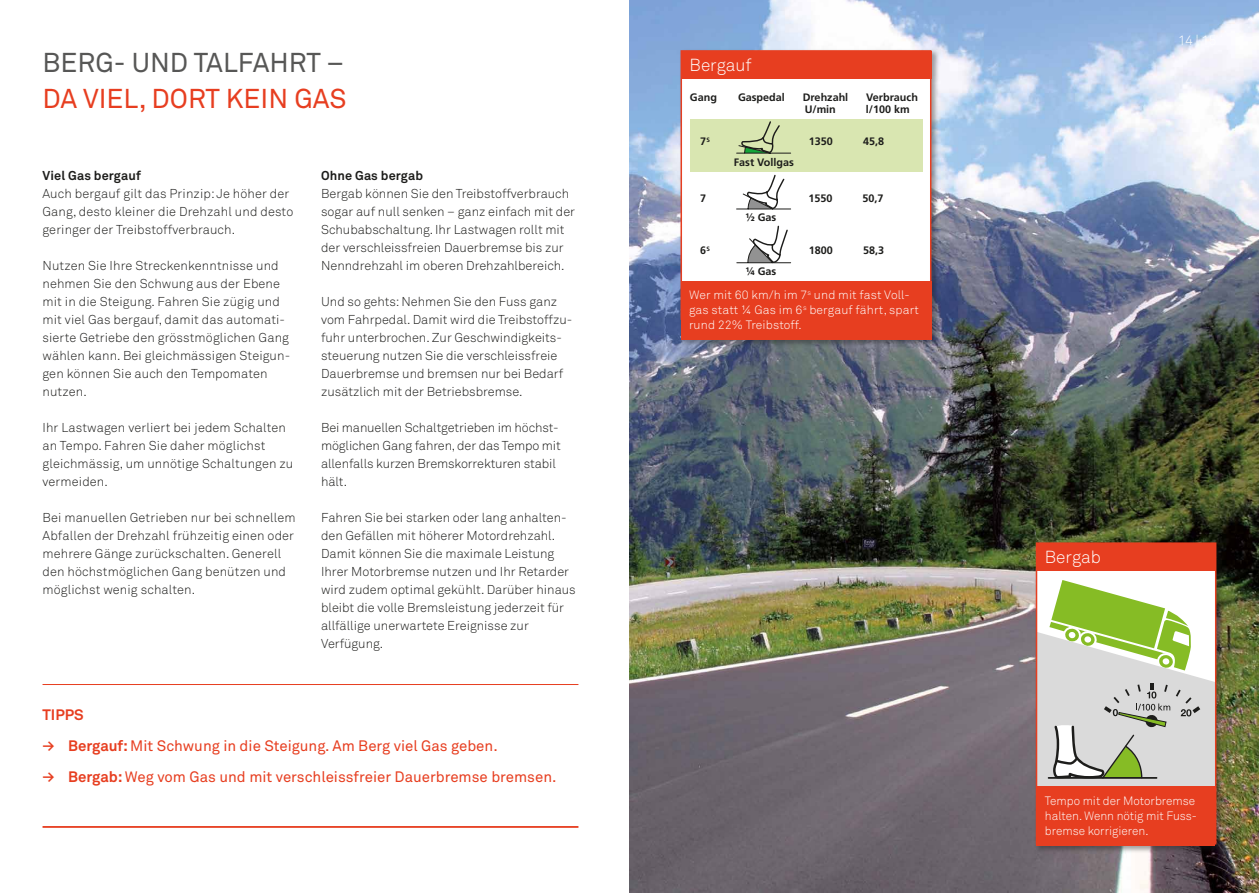
<style>
.page{position:relative;width:1259px;height:893px;background:#fff}
.page>*{position:absolute;margin:0;border:0;box-sizing:border-box;transform-origin:0 0}
.t1{font:27px "Akkurat";color:#e73e20}
.t2{font:27px "Akkurat";color:#575756}
.t3{font:300 17.25px "Akkurat";color:#fff}
.t4{font:15px/31px "Akkurat";color:#e73e20}
.t5{font:300 13.5px "Akkurat";color:#fff}
.t6{font:300 12.75px/18px "Akkurat";color:#1d1d1b}
.t7{font:700 12.75px "Akkurat";letter-spacing:.01em;color:#1d1d1b}
.t8{font:300 12px/15px "Akkurat";color:#fff}
.t9{font:700 10.8px "Frutiger";color:#1d1d1b}
.s1{font-weight:700}
</style>
<div class="page">
<img style="left:629px;top:0;width:630px;height:893px">
<hr style="left:43px;top:684px;width:535px;height:1px;background:#e73e20">
<hr style="left:43px;top:826px;width:535px;height:2px;background:#e73e20">
<div style="left:1034px;top:541px;width:190px;height:312px;background:#1d1d1b;opacity:.4"></div>
<div style="left:1036px;top:571px;width:179px;height:227px;background:#fff"></div>
<svg style="left:1038px;top:580px;width:175px;height:206px"></svg>
<div style="left:1036px;top:543px;width:179px;height:28px;background:#e73e20"></div>
<div style="left:1035px;top:542px;width:181px;height:302px;border:2px solid #e73e20"></div>
<div style="left:1036px;top:786px;width:179px;height:60px;background:#e73e20"></div>
<div style="left:679px;top:48px;width:260px;height:300px;background:#1d1d1b;opacity:.4"></div>
<div style="left:681px;top:58px;width:250px;height:255px;background:#fff"></div>
<div style="left:681px;top:51px;width:251px;height:27px;background:#e73e20"></div>
<div style="left:680px;top:50px;width:251px;height:270px;border:2px solid #e73e20"></div>
<div style="left:690px;top:119px;width:232px;height:53px;background:#d9e6b1"></div>
<svg style="left:736px;top:121px;width:55px;height:33px"></svg>
<svg style="left:736px;top:174px;width:55px;height:36px"></svg>
<svg style="left:736px;top:225px;width:55px;height:39px"></svg>
<div style="left:680px;top:281px;width:251px;height:59px;background:#e73e20"></div>
<h1 class="t2" style="left:43px;top:47px;width:303px">BERG- UND TALFAHRT –</h1>
<h1 class="t1" style="left:43px;top:83px;width:305px">DA VIEL, DORT KEIN GAS</h1>
<p class="t7" style="left:43px;top:167px;width:100px">Viel Gas bergauf</p>
<p class="t6" style="left:43px;top:185px;width:252px">Auch bergauf gilt das Prinzip: Je höher der<br>Gang, desto kleiner die Drehzahl und desto geringer der Treibstoffverbrauch.</p>
<p class="t6" style="left:43px;top:257px;width:249px">Nutzen Sie Ihre Streckenkenntnisse und nehmen Sie den Schwung aus der Ebene mit in die Steigung. Fahren Sie zügig und mit viel Gas bergauf, damit das automati&shy;sierte Getriebe den grösstmöglichen Gang wählen kann. Bei gleichmässigen Steigun&shy;gen können Sie auch den Tempomaten nutzen.</p>
<p class="t6" style="left:43px;top:419px;width:252px">Ihr Lastwagen verliert bei jedem Schalten an Tempo. Fahren Sie daher möglichst gleichmässig, um unnötige Schaltungen zu vermeiden.</p>
<p class="t6" style="left:43px;top:509px;width:254px">Bei manuellen Getrieben nur bei schnellem Abfallen der Drehzahl frühzeitig einen oder mehrere Gänge zurückschalten. Generell den höchstmöglichen Gang benützen und möglichst wenig schalten.</p>
<p class="t7" style="left:321px;top:168px;width:103px">Ohne Gas bergab</p>
<p class="t6" style="left:321px;top:185px;width:255px">Bergab können Sie den Treibstoffverbrauch sogar auf null senken – ganz einfach mit der Schubabschaltung. Ihr Lastwagen rollt mit der verschleissfreien Dauerbremse bis zur Nenndrehzahl im oberen Drehzahlbereich.</p>
<p class="t6" style="left:321px;top:293px;width:253px">Und so gehts: Nehmen Sie den Fuss ganz vom Fahrpedal. Damit wird die Treibstoffzu&shy;fuhr unterbrochen. Zur Geschwindigkeits&shy;steuerung nutzen Sie die verschleissfreie Dauerbremse und bremsen nur bei Bedarf zusätzlich mit der Betriebsbremse.</p>
<p class="t6" style="left:321px;top:419px;width:241px">Bei manuellen Schaltgetrieben im höchst&shy;möglichen Gang fahren, der das Tempo mit allenfalls kurzen Bremskorrekturen stabil hält.</p>
<p class="t6" style="left:321px;top:509px;width:256px">Fahren Sie bei starken oder lang anhalten&shy;den Gefällen mit höherer Motordrehzahl.<br>Damit können Sie die maximale Leistung Ihrer Motorbremse nutzen und Ihr Retarder wird zudem optimal gekühlt. Darüber hinaus bleibt die volle Bremsleistung jederzeit für allfällige unerwartete Ereignisse zur Verfügung.</p>
<p class="t4" style="left:43px;top:700px;width:515px"><span class="s1">TIPPS<br>≥ Bergauf:</span> Mit Schwung in die Steigung. Am Berg viel Gas geben.<br><span class="s1">≥ Bergab:</span> Weg vom Gas und mit verschleissfreier Dauerbremse bremsen.</p>
<h2 class="t3" style="left:689px;top:55px;width:63px">Bergauf</h2>
<p class="t9" style="left:690px;top:90px;width:28px">Gang</p>
<p class="t9" style="left:738px;top:90px;width:48px">Gaspedal</p>
<p class="t9" style="left:803px;top:90px;width:47px">Drehzahl</p>
<p class="t9" style="left:866px;top:90px;width:53px">Verbrauch</p>
<p class="t9" style="left:804px;top:103px;width:33px">U/min</p>
<p class="t9" style="left:866px;top:103px;width:45px">l/100 km</p>
<p class="t9" style="left:700px;top:135px;width:11px">7<sup>S</sup></p>
<p class="t9" style="left:809px;top:135px;width:26px">1350</p>
<p class="t9" style="left:863px;top:135px;width:23px">45,8</p>
<p class="t9" style="left:734px;top:155px;width:62px">Fast Vollgas</p>
<p class="t9" style="left:700px;top:192px;width:8px">7</p>
<p class="t9" style="left:808px;top:192px;width:26px">1550</p>
<p class="t9" style="left:862px;top:192px;width:23px">50,7</p>
<p class="t9" style="left:745px;top:211px;width:32px">½ Gas</p>
<p class="t9" style="left:700px;top:244px;width:11px">6<sup>S</sup></p>
<p class="t9" style="left:809px;top:244px;width:26px">1800</p>
<p class="t9" style="left:863px;top:244px;width:23px">58,3</p>
<p class="t8" style="left:689px;top:288px;width:231px">Wer mit 60 km/h im 7<sup>s</sup> und mit fast Voll&shy;gas statt ¼ Gas im 6<sup>s</sup> bergauf fährt, spart rund 22% Treibstoff.</p>
<p class="t9" style="left:745px;top:265px;width:32px">¼ Gas</p>
<p class="t5" style="left:1178px;top:32px;width:40px">14 | 15</p>
<h2 class="t3" style="left:1045px;top:547px;width:58px">Bergab</h2>
<p class="t8" style="left:1045px;top:793px;width:154px">Tempo mit der Motorbremse halten. Wenn nötig mit Fuss&shy;bremse korrigieren.</p>
</div>
